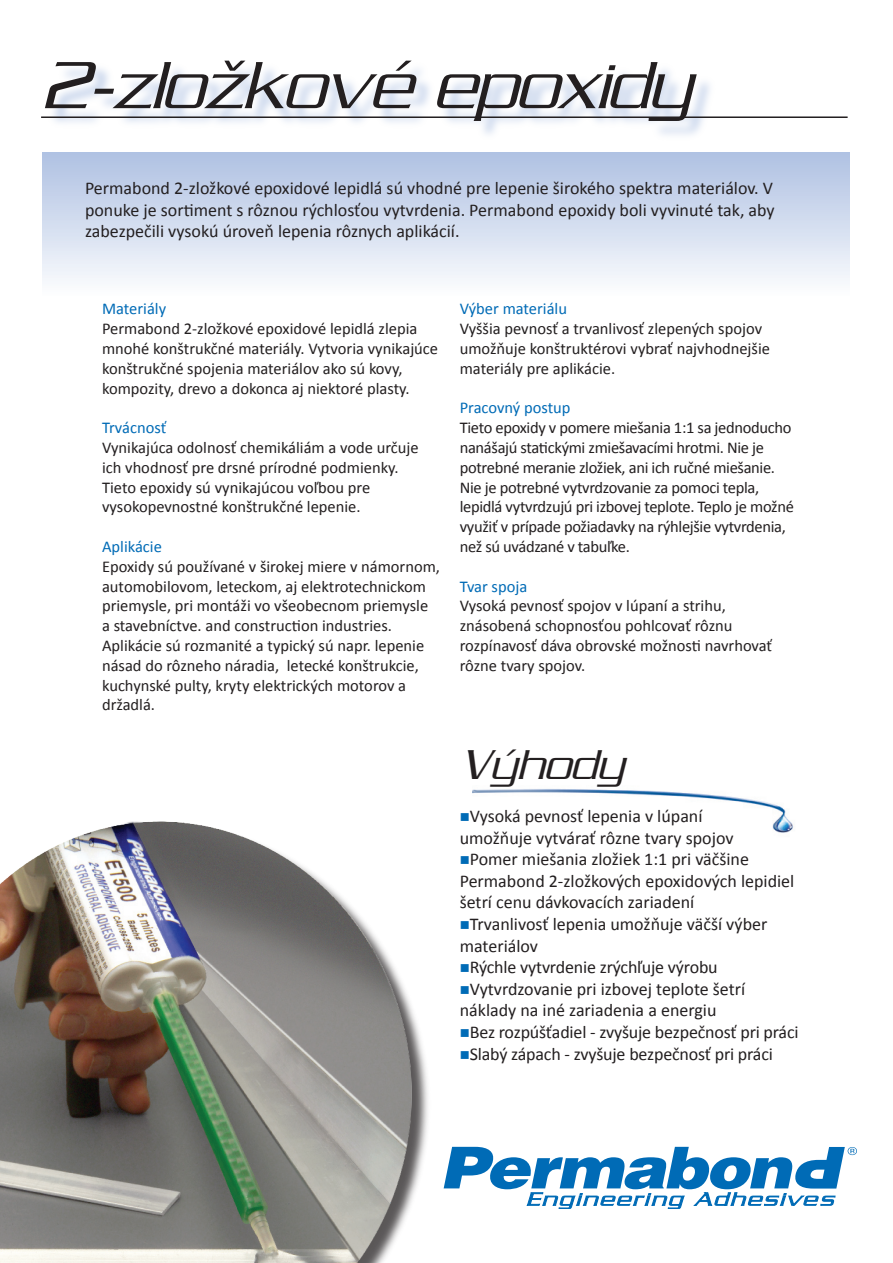
<style>
.page{position:relative;width:893px;height:1263px;background:#fff}
.page>*{position:absolute;margin:0;border:0;box-sizing:border-box;transform-origin:0 0}
.t1{font:italic 72px "Serpentine ICG Light";letter-spacing:-.015em;color:#231f20}
.t2{font:italic 45px "Serpentine ICG Light";color:#231f20}
.t3{font:18px/21.6px "Calibri";color:#231f20}
.t4{font:16.5px/19.8px "Calibri";color:#231f20}
.t5{font:16.5px/19.8px "Calibri";letter-spacing:-.02em;color:#231f20}
.t6{font:16.5px "Calibri";color:#006bb6}
.s1{color:#006bb6}
</style>
<div class="page">
<img style="left:472px;top:789px;width:321px;height:44px">
<div style="left:43px;top:153px;width:806px;height:144px;background:linear-gradient(to bottom,#aec0e2,#fcfdfe)"></div>
<svg style="left:444px;top:1147px;width:413px;height:62px"></svg>
<div style="left:47px;top:62px;width:669px;height:79px;background:#afc2e3;opacity:.75"></div>
<hr style="left:41px;top:116px;width:807px;height:2px;background:#231f20">
<div style="left:0;top:823px;width:431px;height:440px;background:#231f20;opacity:.75"></div>
<img style="left:0;top:821px;width:422px;height:442px">
<p class="t1" style="left:42px;top:45px;width:651px">2-zložkové epoxidy</p>
<p class="t3" style="left:85px;top:176px;width:691px;text-align:justify">Permabond 2-zložkové epoxidové lepidlá sú vhodné pre lepenie širokého spektra materiálov. V ponuke je sortiment s rôznou rýchlosťou vytvrdenia. Permabond epoxidy boli vyvinuté tak, aby zabezpečili vysokú úroveň lepenia rôznych aplikácií.</p>
<p class="t6" style="left:102px;top:299px;width:66px">Materiály</p>
<p class="t4" style="left:102px;top:318px;width:338px">Permabond 2-zložkové epoxidové lepidlá zlepia mnohé konštrukčné materiály. Vytvoria vynikajúce konštrukčné spojenia materiálov ako sú kovy, kompozity, drevo a dokonca aj niektoré plasty.</p>
<p class="t6" style="left:102px;top:417px;width:66px">Trvácnosť</p>
<p class="t4" style="left:102px;top:437px;width:318px">Vynikajúca odolnosť chemikáliám a vode určuje ich vhodnosť pre drsné prírodné podmienky.<br>Tieto epoxidy sú vynikajúcou voľbou pre vysokopevnostné konštrukčné lepenie.</p>
<p class="t6" style="left:102px;top:536px;width:61px">Aplikácie</p>
<p class="t4" style="left:102px;top:556px;width:340px">Epoxidy sú používané v širokej miere v námornom, automobilovom, leteckom, aj elektrotechnickom priemysle, pri montáži vo všeobecnom priemysle a stavebníctve. and construction industries.<br>Aplikácie sú rozmanité a typický sú napr. lepenie násad do rôzneho náradia, letecké konštrukcie, kuchynské pulty, kryty elektrických motorov a držadlá.</p>
<p class="t6" style="left:460px;top:299px;width:109px">Výber materiálu</p>
<p class="t4" style="left:460px;top:318px;width:312px">Vyššia pevnosť a trvanlivosť zlepených spojov umožňuje konštruktérovi vybrať najvhodnejšie materiály pre aplikácie.</p>
<p class="t6" style="left:460px;top:398px;width:112px">Pracovný postup</p>
<p class="t5" style="left:460px;top:417px;width:336px">Tieto epoxidy v pomere miešania 1:1 sa jednoducho nanášajú statickými zmiešavacími hrotmi. Nie je potrebné meranie zložiek, ani ich ručné miešanie.<br>Nie je potrebné vytvrdzovanie za pomoci tepla, lepidlá vytvrdzujú pri izbovej teplote. Teplo je možné využiť v prípade požiadavky na rýhlejšie vytvrdenia, než sú uvádzané v tabuľke.</p>
<p class="t6" style="left:460px;top:576px;width:69px">Tvar spoja</p>
<p class="t4" style="left:460px;top:595px;width:314px">Vysoká pevnosť spojov v lúpaní a strihu, znásobená schopnosťou pohlcovať rôznu rozpínavosť dáva obrovské možnosti navrhovať rôzne tvary spojov.</p>
<p class="t2" style="left:460px;top:739px;width:166px">Výhody</p>
<p class="t3" style="left:460px;top:804px;width:244px"><span class="s1">■</span>Vysoká pevnosť lepenia v lúpaní</p>
<p class="t3" style="left:460px;top:826px;width:275px">umožňuje vytvárať rôzne tvary spojov</p>
<p class="t3" style="left:460px;top:847px;width:336px"><span class="s1">■</span>Pomer miešania zložiek 1:1 pri väčšine<br>Permabond 2-zložkových epoxidových lepidiel šetrí cenu dávkovacích zariadení</p>
<p class="t3" style="left:460px;top:912px;width:309px"><span class="s1">■</span>Trvanlivosť lepenia umožňuje väčší výber materiálov</p>
<p class="t3" style="left:460px;top:955px;width:260px"><span class="s1">■</span>Rýchle vytvrdenie zrýchľuje výrobu</p>
<p class="t3" style="left:460px;top:977px;width:287px"><span class="s1">■</span>Vytvrdzovanie pri izbovej teplote šetrí náklady na iné zariadenia a energiu</p>
<p class="t3" style="left:460px;top:1020px;width:340px"><span class="s1">■</span>Bez rozpúšťadiel - zvyšuje bezpečnosť pri práci</p>
<p class="t3" style="left:460px;top:1042px;width:315px"><span class="s1">■</span>Slabý zápach - zvyšuje bezpečnosť pri práci</p>
</div>
